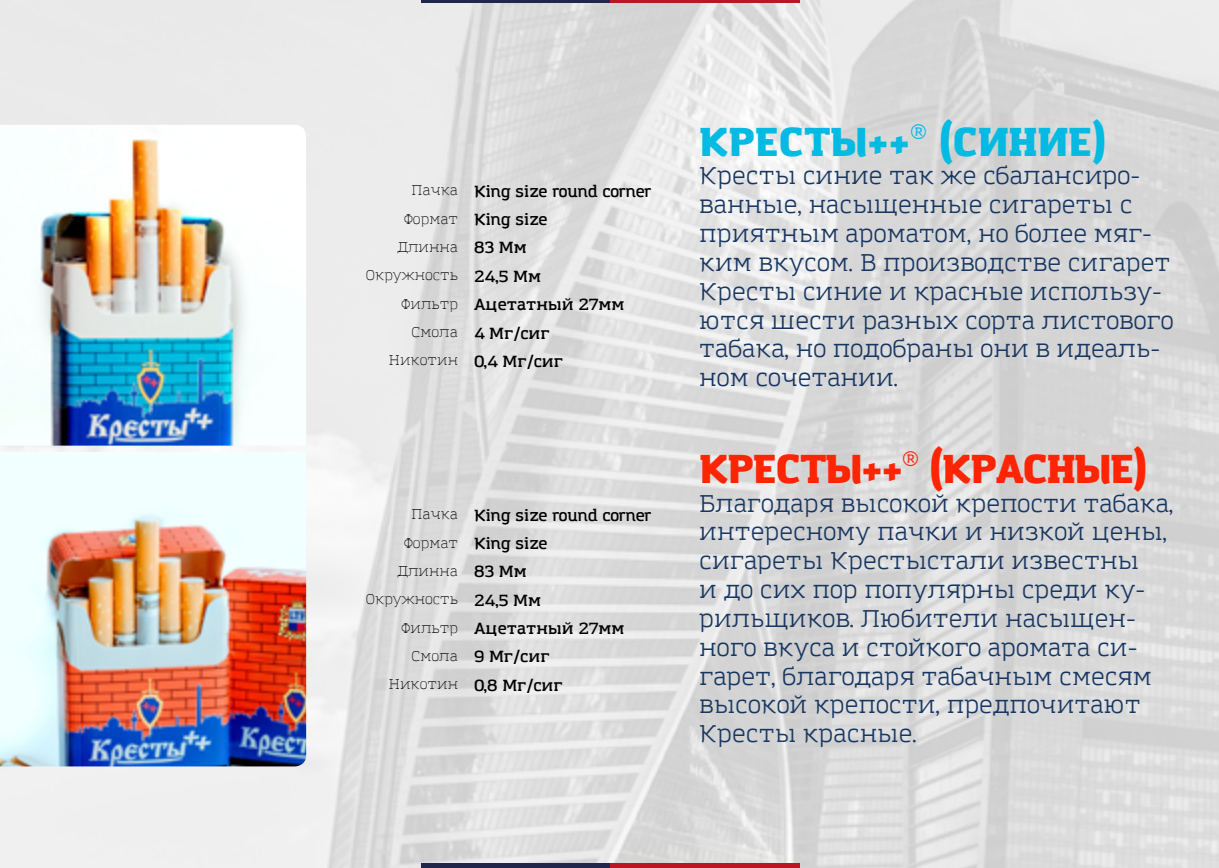
<style>
.page{position:relative;width:1219px;height:868px;background:#fff}
.page>*{position:absolute;margin:0;border:0;box-sizing:border-box;transform-origin:0 0}
.t1{font:900 40px "Amazing Grotesk";letter-spacing:-.025em;color:#ff2402}
.t2{font:900 40px "Amazing Grotesk";color:#03bae2}
.t3{font:24px/28.8px "Amazing Grotesk";color:#173661}
.t4{font:600 16px/28.4px "Amazing Grotesk";color:#000}
.t5{font:300 14px/28.4px "Amazing Grotesk";color:#000}
.s1{font-weight:300;font-size:14px}
.s2{font-weight:600;font-size:16px}
</style>
<div class="page">
<img style="left:0;top:0;width:1219px;height:867px">
<img style="left:0;top:125px;width:306px;height:320px">
<img style="left:0;top:452px;width:306px;height:314px">
<hr style="left:421px;top:863px;width:189px;height:4px;background:#21264c">
<hr style="left:610px;top:863px;width:189px;height:4px;background:#be1522">
<hr style="left:421px;top:0;width:189px;height:3px;background:#21264c">
<hr style="left:610px;top:0;width:189px;height:3px;background:#be1522">
<img style="left:1218px;top:125px;width:1px;height:641px">
<p class="t4" style="left:404px;top:177px;width:249px;text-indent:8px"><span class="s1">Пачка</span> King size round corner<br><span class="s1">Формат</span> King size</p>
<p class="t5" style="left:366px;top:233px;width:177px;text-indent:31px">Длинна <span class="s2">83 Мм<br></span>Окружность <span class="s2">24,5 Мм</span></p>
<p class="t4" style="left:402px;top:291px;width:224px"><span class="s1">Фильтр</span> Ацетатный 27мм</p>
<p class="t4" style="left:412px;top:319px;width:140px"><span class="s1">Смола</span> 4 Мг/сиг</p>
<p class="t4" style="left:389px;top:347px;width:176px"><span class="s1">Никотин</span> 0,4 Мг/сиг</p>
<p class="t4" style="left:404px;top:501px;width:249px;text-indent:8px"><span class="s1">Пачка</span> King size round corner<br><span class="s1">Формат</span> King size</p>
<p class="t5" style="left:366px;top:557px;width:177px;text-indent:31px">Длинна <span class="s2">83 Мм<br></span>Окружность <span class="s2">24,5 Мм</span></p>
<p class="t4" style="left:402px;top:614px;width:224px"><span class="s1">Фильтр</span> Ацетатный 27мм</p>
<p class="t4" style="left:412px;top:643px;width:140px"><span class="s1">Смола</span> 9 Мг/сиг</p>
<p class="t4" style="left:389px;top:671px;width:175px"><span class="s1">Никотин</span> 0,8 Мг/сиг</p>
<h1 class="t2" style="left:699px;top:116px;width:408px">КРЕСТЫ++<sup>®</sup> (СИНИЕ)</h1>
<p class="t3" style="left:699px;top:162px;width:476px">Кресты синие так же сбалансиро&shy;ванные, насыщенные сигареты с приятным ароматом, но более мяг&shy;ким вкусом. В производстве сигарет<br>Кресты синие и красные использу&shy;ются шести разных сорта листового табака, но подобраны они в идеаль&shy;ном сочетании.</p>
<h1 class="t1" style="left:699px;top:443px;width:449px">КРЕСТЫ++<sup>®</sup> (КРАСНЫЕ)</h1>
<p class="t3" style="left:699px;top:489px;width:476px">Благодаря высокой крепости табака, интересному пачки и низкой цены, сигареты Крестыстали известны<br>и до сих пор популярны среди ку&shy;рильщиков. Любители насыщен&shy;ного вкуса и стойкого аромата си&shy;гарет, благодаря табачным смесям высокой крепости, предпочитают<br>Кресты красные.</p>
</div>
